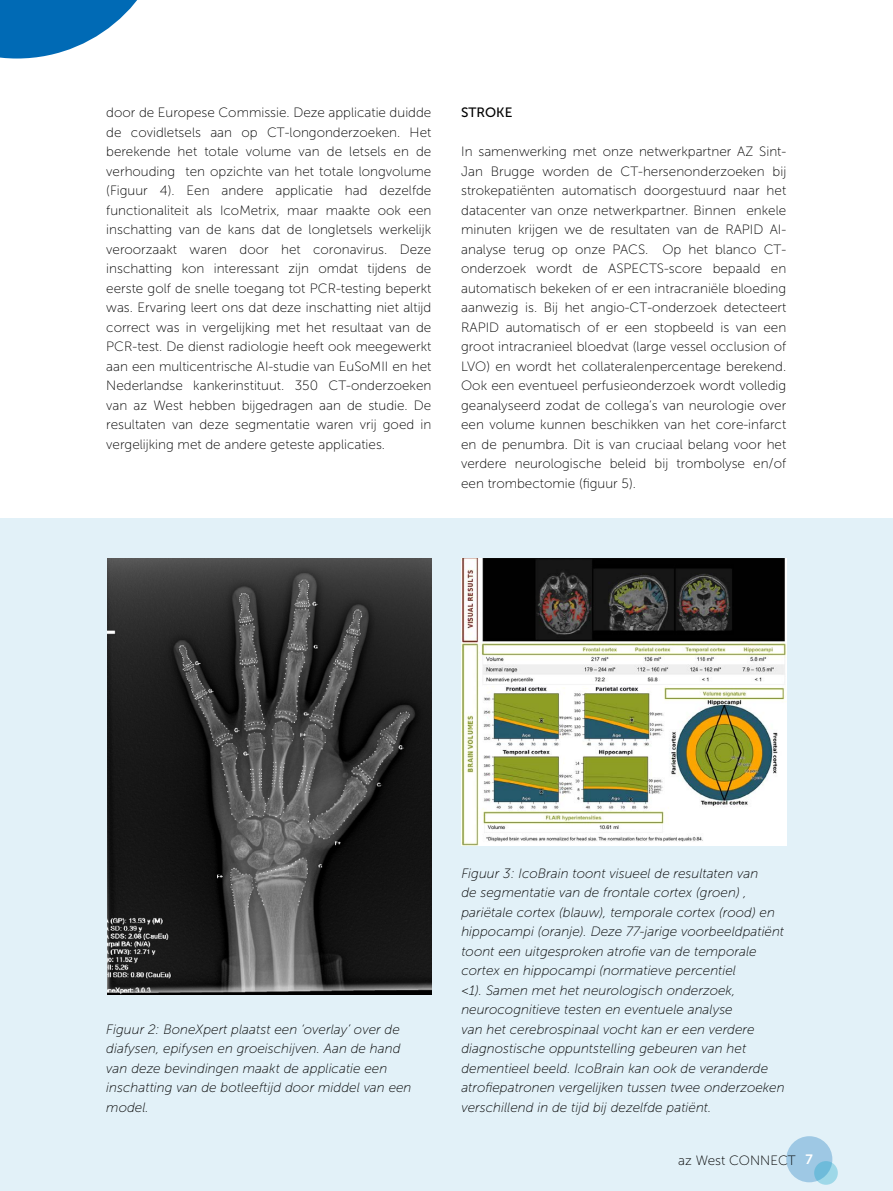
<style>
.page{position:relative;width:893px;height:1191px;background:#fff}
.page>*{position:absolute;margin:0;border:0;box-sizing:border-box;transform-origin:0 0}
.body{font:13.5px/19.5px "Museo Sans 100";color:#000;text-align:justify}
.body-2{font:italic 13.5px/19.5px "Museo Sans 100";color:#000}
.tussentitel{font:13.5px "Museo Sans 500";color:#000}
.s1{font-family:"Museo Sans 700";color:#fff}
</style>
<div class="page">
<div style="left:0;top:519px;width:893px;height:672px;background:#e2f1f8"></div>
<img style="left:107px;top:558px;width:324px;height:436px">
<img style="left:461px;top:558px;width:325px;height:288px">
<svg style="left:0;top:0;width:137px;height:59px"></svg>
<div style="left:786px;top:1136px;width:46px;height:46px;background:#9ec8e4;border-radius:50%"></div>
<svg style="left:814px;top:1161px;width:24px;height:23px"></svg>
<p class="body" style="left:106px;top:103px;width:327px">door de Europese Commissie. Deze applicatie duidde de covidletsels aan op CT-longonderzoeken. Het berekende het totale volume van de letsels en de verhouding ten opzichte van het totale longvolume (Figuur 4). Een andere applicatie had dezelfde functionaliteit als IcoMetrix, maar maakte ook een inschatting van de kans dat de longletsels werkelijk veroorzaakt waren door het coronavirus. Deze inschatting kon interessant zijn omdat tijdens de eerste golf de snelle toegang tot PCR-testing beperkt was. Ervaring leert ons dat deze inschatting niet altijd correct was in vergelijking met het resultaat van de PCR-test. De dienst radiologie heeft ook meegewerkt aan een multicentrische AI-studie van EuSoMII en het Nederlandse kankerinstituut. 350 CT-onderzoeken van az West hebben bijgedragen aan de studie. De resultaten van deze segmentatie waren vrij goed in vergelijking met de andere geteste applicaties.</p>
<p class="tussentitel" style="left:461px;top:105px;width:53px">STROKE</p>
<p class="body" style="left:461px;top:142px;width:327px">In samenwerking met onze netwerkpartner AZ Sint-Jan Brugge worden de CT-hersenonderzoeken bij strokepatiënten automatisch doorgestuurd naar het datacenter van onze netwerkpartner. Binnen enkele minuten krijgen we de resultaten van de RAPID AI&shy;analyse terug op onze PACS. Op het blanco CT&shy;onderzoek wordt de ASPECTS-score bepaald en automatisch bekeken of er een intracraniële bloeding aanwezig is. Bij het angio-CT-onderzoek detecteert RAPID automatisch of er een stopbeeld is van een groot intracranieel bloedvat (large vessel occlusion of LVO) en wordt het collateralenpercentage berekend.<br>Ook een eventueel perfusieonderzoek wordt volledig geanalyseerd zodat de collega’s van neurologie over een volume kunnen beschikken van het core-infarct en de penumbra. Dit is van cruciaal belang voor het verdere neurologische beleid bij trombolyse en/of een trombectomie (figuur 5).</p>
<p class="body-2" style="left:106px;top:1019px;width:307px">Figuur 2: BoneXpert plaatst een ‘overlay’ over de diafysen, epifysen en groeischijven. Aan de hand van deze bevindingen maakt de applicatie een inschatting van de botleeftijd door middel van een model.</p>
<p class="body-2" style="left:461px;top:863px;width:325px">Figuur 3: IcoBrain toont visueel de resultaten van<br>de segmentatie van de frontale cortex (groen) , pariëtale cortex (blauw), temporale cortex (rood) en hippocampi (oranje). Deze 77-jarige voorbeeldpatiënt toont een uitgesproken atrofie van de temporale cortex en hippocampi (normatieve percentiel<br>&lt;1). Samen met het neurologisch onderzoek, neurocognitieve testen en eventuele analyse<br>van het cerebrospinaal vocht kan er een verdere diagnostische oppuntstelling gebeuren van het dementieel beeld. IcoBrain kan ook de veranderde atrofiepatronen vergelijken tussen twee onderzoeken verschillend in de tijd bij dezelfde patiënt.</p>
<p class="body" style="left:678px;top:1150px;width:136px">az West CONNECT <span class="s1">7</span></p>
</div>
